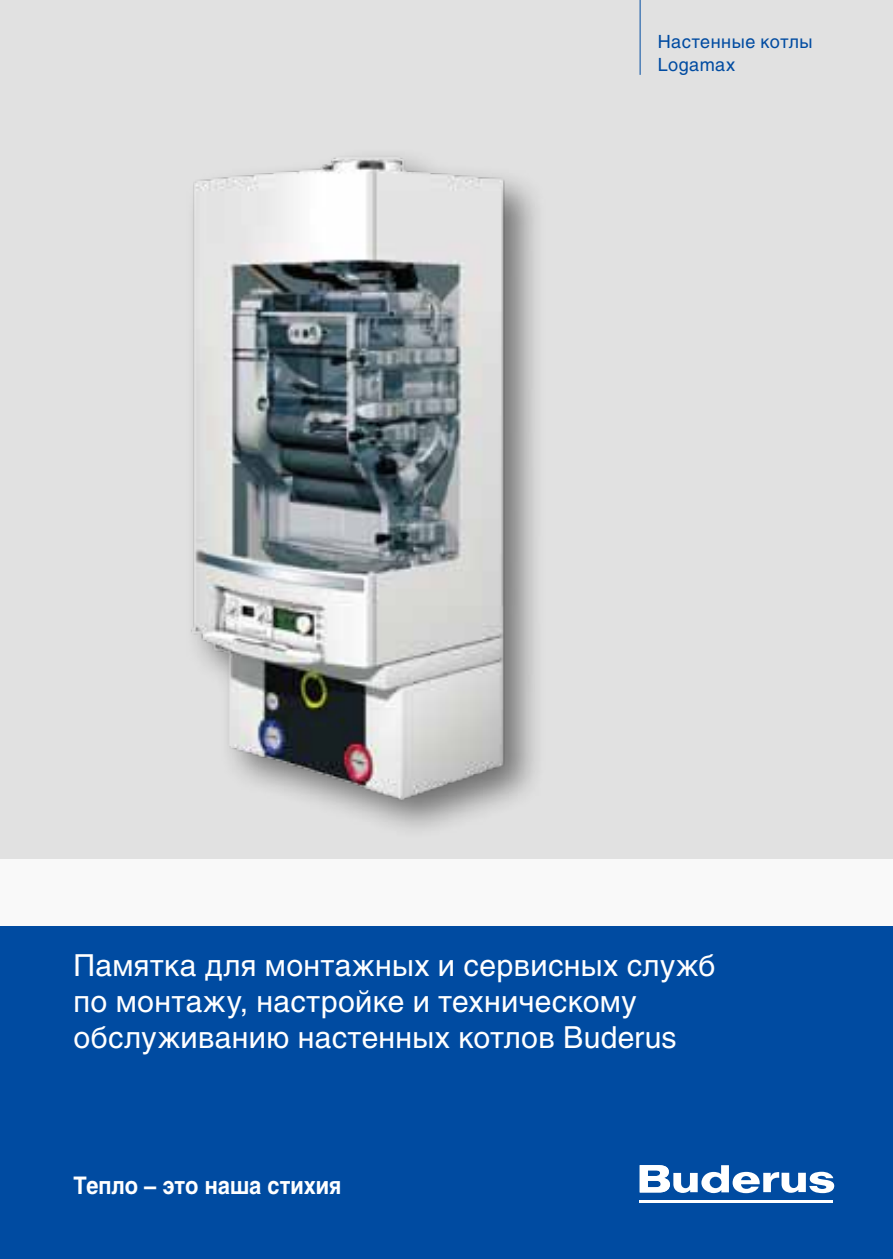
<style>
.page{position:relative;width:893px;height:1259px;background:#004ba1}
.page>*{position:absolute;margin:0;border:0;box-sizing:border-box;transform-origin:0 0}
.t1{font:30px/36px "Helios";letter-spacing:.015em;color:#fff}
.t2{font:700 24px "Helios";color:#fff;scale:.9 1}
.t3{font:18px/22.8px "Helios";letter-spacing:.025em;color:#004ba1}
</style>
<div class="page">
<div style="left:0;top:0;width:893px;height:925px;background:#e1e1e1"></div>
<hr style="left:640px;top:1200px;width:193px;height:2px;background:#fff">
<svg style="left:640px;top:1165px;width:194px;height:28px"></svg>
<hr style="left:640px;top:0;width:1px;height:75px;background:#004ba1">
<img style="left:191px;top:155px;width:343px;height:664px">
<div style="left:0;top:858px;width:893px;height:67px;background:#fff"></div>
<p class="t3" style="left:658px;top:30px;width:156px">Настенные котлы<br>Logamax</p>
<p class="t1" style="left:73px;top:946px;width:644px">Памятка для монтажных и сервисных служб по монтажу, настройке и техническому обслуживанию настенных котлов Buderus</p>
<p class="t2" style="left:73px;top:1172px;width:299px">Тепло – это наша стихия</p>
</div>
